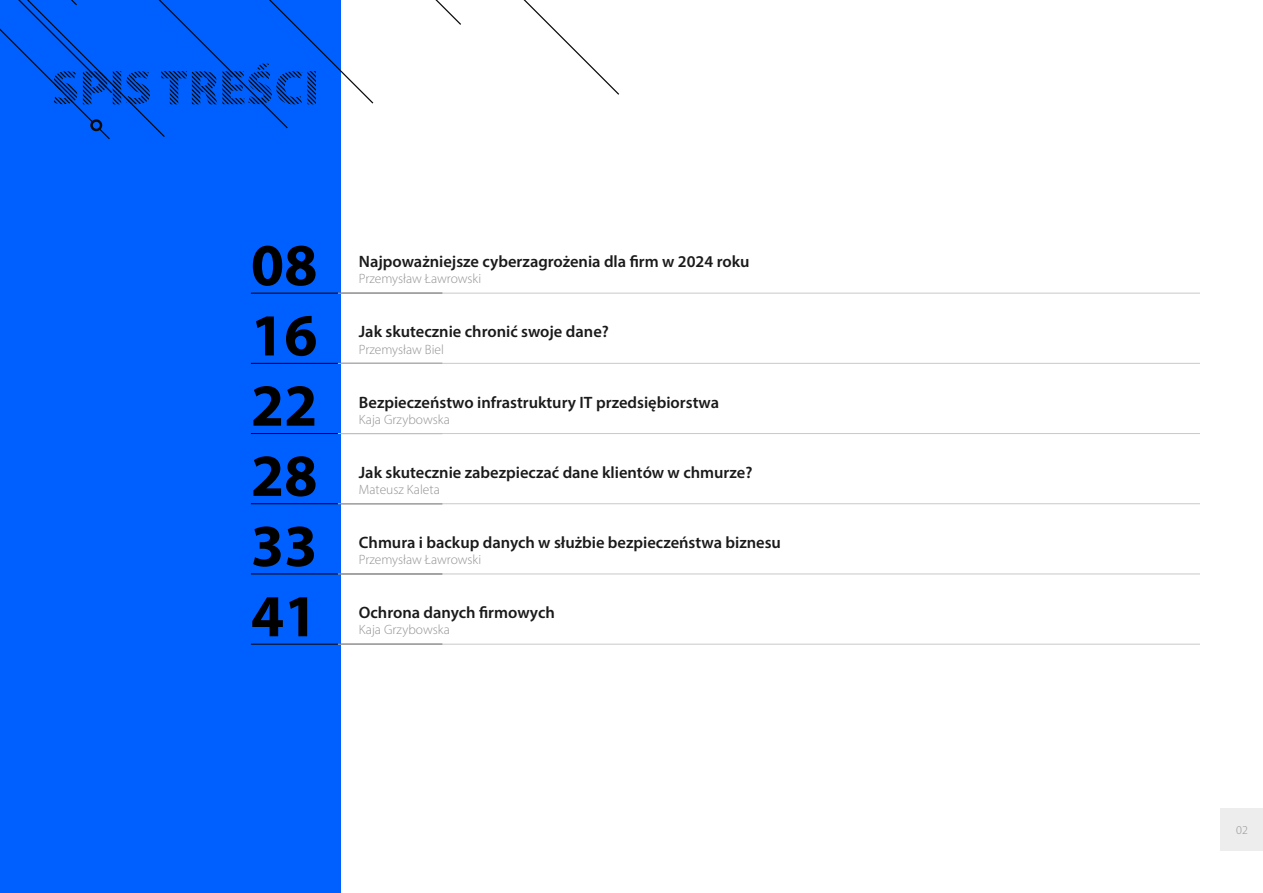
<style>
.page{position:relative;width:1263px;height:893px;background:#fff}
.page>*{position:absolute;margin:0;border:0;box-sizing:border-box;transform-origin:0 0}
.t1{font:700 60px "Myriad Pro";color:#000}
.t2{font:600 16.5px "Myriad Pro";color:#1a1a1a}
.t3{font:300 13.5px "Myriad Pro";color:#929292}
.t4{font:300 12px "Myriad Pro";color:#929292}
</style>
<div class="page">
<div style="left:0;top:0;width:340px;height:893px;background:#0060ff"></div>
<div style="left:1220px;top:809px;width:43px;height:42px;background:#ededed"></div>
<svg style="left:523px;top:0;width:96px;height:95px"></svg>
<svg style="left:0;top:0;width:461px;height:141px"></svg>
<div style="left:90px;top:119px;width:12px;height:12px;border:2px solid #08090a;border-radius:50%"></div>
<hr style="left:251px;top:293px;width:191px;height:1px;background:#000">
<hr style="left:338px;top:293px;width:862px;height:1px;background:#c9c9c9">
<hr style="left:251px;top:363px;width:191px;height:1px;background:#000">
<hr style="left:338px;top:363px;width:862px;height:1px;background:#c9c9c9">
<hr style="left:251px;top:433px;width:191px;height:1px;background:#000">
<hr style="left:338px;top:433px;width:862px;height:1px;background:#c9c9c9">
<hr style="left:251px;top:503px;width:191px;height:1px;background:#000">
<hr style="left:338px;top:503px;width:862px;height:1px;background:#c9c9c9">
<hr style="left:251px;top:574px;width:191px;height:1px;background:#000">
<hr style="left:338px;top:574px;width:862px;height:1px;background:#c9c9c9">
<hr style="left:251px;top:644px;width:191px;height:1px;background:#000">
<hr style="left:338px;top:644px;width:862px;height:1px;background:#c9c9c9">
<h1 class="t1" style="left:251px;top:226px;width:68px">08</h1>
<p class="t2" style="left:359px;top:251px;width:392px">Najpoważniejsze cyberzagrożenia dla firm w 2024 roku</p>
<p class="t3" style="left:359px;top:271px;width:124px">Przemysław Ławrowski</p>
<h1 class="t1" style="left:251px;top:296px;width:68px">16</h1>
<p class="t2" style="left:359px;top:321px;width:251px">Jak skutecznie chronić swoje dane?</p>
<p class="t3" style="left:359px;top:341px;width:87px">Przemysław Biel</p>
<h1 class="t1" style="left:251px;top:366px;width:68px">22</h1>
<p class="t2" style="left:359px;top:392px;width:362px">Bezpieczeństwo infrastruktury IT przedsiębiorstwa</p>
<p class="t3" style="left:359px;top:411px;width:93px">Kaja Grzybowska</p>
<h1 class="t1" style="left:251px;top:436px;width:68px">28</h1>
<p class="t2" style="left:359px;top:462px;width:395px">Jak skutecznie zabezpieczać dane klientów w chmurze?</p>
<p class="t3" style="left:359px;top:481px;width:82px">Mateusz Kaleta</p>
<h1 class="t1" style="left:251px;top:507px;width:68px">33</h1>
<p class="t2" style="left:359px;top:532px;width:424px">Chmura i backup danych w służbie bezpieczeństwa biznesu</p>
<p class="t3" style="left:359px;top:552px;width:124px">Przemysław Ławrowski</p>
<h1 class="t1" style="left:251px;top:577px;width:68px">41</h1>
<p class="t2" style="left:359px;top:602px;width:197px">Ochrona danych firmowych</p>
<p class="t3" style="left:359px;top:622px;width:93px">Kaja Grzybowska</p>
<p class="t4" style="left:1236px;top:823px;width:13px">02</p>
</div>
